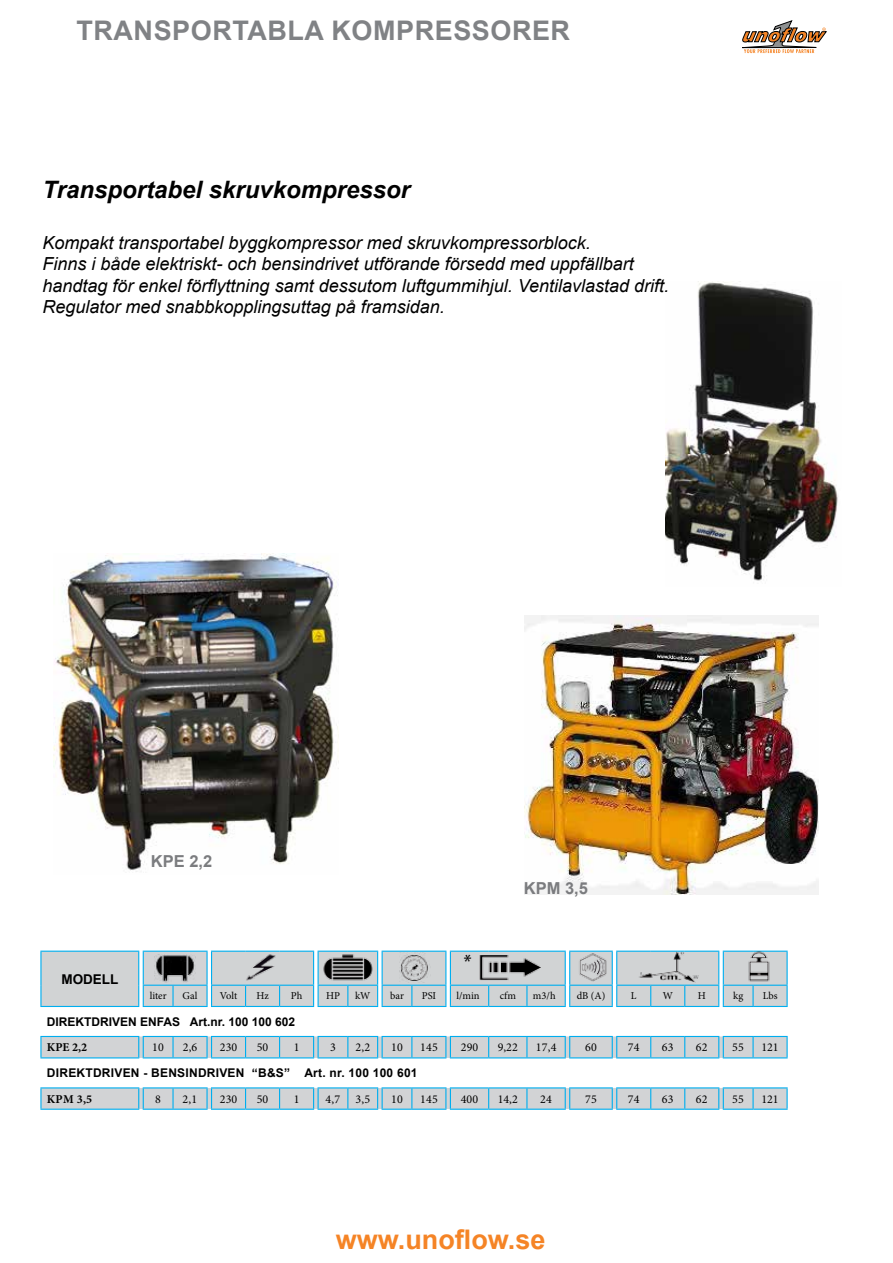
<style>
.page{position:relative;width:893px;height:1263px;background:#fff}
.page>*{position:absolute;margin:0;border:0;box-sizing:border-box;transform-origin:0 0}
.t1{font:700 27px "Arial";letter-spacing:.02em;color:#808285}
.t2{font:700 27px "Arial";color:#f58426}
.t3{font:italic 700 24px "Arial";color:#000}
.t4{font:italic condensed 21px "Myriad Pro";color:#000}
.t5{font:italic 18px/21.6px "Arial";color:#000}
.t6{font:700 16.5px "Arial";color:#7b7c7f}
.t7{font:700 13.5px "Arial";color:#000}
.t8{font:12px "Minion Pro";letter-spacing:.02em;color:#000}
.t9{font:700 12px "Arial";letter-spacing:.02em;color:#000}
.t10{font:700 12px "Arial";color:#000}
.t11{font:700 12px "Minion Pro";letter-spacing:.01em;color:#000}
.t12{font:10.5px "Minion Pro";color:#000}
</style>
<div class="page">
<hr style="left:40px;top:951px;width:99px;height:1px;background:#00aeef">
<hr style="left:40px;top:952px;width:2px;height:33px;background:#00aeef">
<hr style="left:40px;top:985px;width:2px;height:21px;background:#00aeef">
<hr style="left:753px;top:951px;width:35px;height:1px;background:#00aeef">
<hr style="left:786px;top:952px;width:2px;height:33px;background:#00aeef">
<hr style="left:40px;top:1006px;width:99px;height:1px;background:#00aeef">
<hr style="left:753px;top:985px;width:35px;height:1px;background:#00aeef">
<hr style="left:786px;top:986px;width:2px;height:20px;background:#00aeef">
<hr style="left:753px;top:1006px;width:35px;height:1px;background:#00aeef">
<hr style="left:40px;top:1109px;width:99px;height:1px;background:#00aeef">
<hr style="left:754px;top:1109px;width:34px;height:1px;background:#00aeef">
<hr style="left:40px;top:1087px;width:99px;height:1px;background:#00aeef">
<hr style="left:40px;top:1088px;width:2px;height:21px;background:#00aeef">
<hr style="left:753px;top:1087px;width:35px;height:1px;background:#00aeef">
<hr style="left:786px;top:1088px;width:2px;height:21px;background:#00aeef">
<hr style="left:40px;top:1036px;width:99px;height:1px;background:#00aeef">
<hr style="left:40px;top:1037px;width:2px;height:20px;background:#00aeef">
<hr style="left:40px;top:1057px;width:99px;height:1px;background:#00aeef">
<hr style="left:753px;top:1036px;width:35px;height:1px;background:#00aeef">
<hr style="left:786px;top:1037px;width:2px;height:20px;background:#00aeef">
<hr style="left:753px;top:1057px;width:35px;height:1px;background:#00aeef">
<svg style="left:41px;top:951px;width:746px;height:159px"></svg>
<img style="left:220px;top:951px;width:91px;height:33px">
<img style="left:322px;top:951px;width:52px;height:35px">
<img style="left:400px;top:952px;width:30px;height:31px">
<img style="left:730px;top:950px;width:57px;height:33px">
<img style="left:155px;top:955px;width:41px;height:27px">
<img style="left:571px;top:950px;width:39px;height:34px">
<img style="left:631px;top:951px;width:82px;height:32px">
<img style="left:478px;top:953px;width:63px;height:28px">
<img style="left:54px;top:553px;width:285px;height:319px">
<img style="left:665px;top:281px;width:173px;height:300px">
<svg style="left:742px;top:20px;width:85px;height:33px"></svg>
<img style="left:525px;top:616px;width:294px;height:279px">
<h1 class="t1" style="left:77px;top:11px;width:495px">TRANSPORTABLA KOMPRESSORER</h1>
<h2 class="t3" style="left:43px;top:174px;width:369px">Transportabel skruvkompressor</h2>
<p class="t5" style="left:43px;top:232px;width:628px">Kompakt transportabel byggkompressor med skruvkompressorblock.<br>Finns i både elektriskt- och bensindrivet utförande försedd med uppfällbart handtag för enkel förflyttning samt dessutom luftgummihjul. Ventilavlastad drift.<br>Regulator med snabbkopplingsuttag på framsidan.</p>
<p class="t6" style="left:151px;top:849px;width:63px">KPE 2,2</p>
<p class="t7" style="left:61px;top:969px;width:58px">MODELL</p>
<p class="t4" style="left:463px;top:950px;width:9px">*</p>
<p class="t6" style="left:524px;top:877px;width:66px">KPM 3,5</p>
<p class="t12" style="left:150px;top:988px;width:18px">liter</p>
<p class="t12" style="left:183px;top:988px;width:16px">Gal</p>
<p class="t12" style="left:220px;top:988px;width:19px">Volt</p>
<p class="t12" style="left:256px;top:988px;width:14px">Hz</p>
<p class="t12" style="left:291px;top:988px;width:13px">Ph</p>
<p class="t12" style="left:326px;top:988px;width:15px">HP</p>
<p class="t12" style="left:355px;top:988px;width:17px">kW</p>
<p class="t12" style="left:390px;top:988px;width:15px">bar</p>
<p class="t12" style="left:422px;top:988px;width:16px">PSI</p>
<p class="t12" style="left:456px;top:988px;width:25px">l/min</p>
<p class="t12" style="left:500px;top:988px;width:18px">cfm</p>
<p class="t12" style="left:533px;top:988px;width:24px">m3/h</p>
<p class="t12" style="left:577px;top:988px;width:30px">dB (A)</p>
<p class="t12" style="left:631px;top:988px;width:7px">L</p>
<p class="t12" style="left:663px;top:988px;width:12px">W</p>
<p class="t12" style="left:698px;top:988px;width:10px">H</p>
<p class="t12" style="left:733px;top:988px;width:12px">kg</p>
<p class="t12" style="left:763px;top:988px;width:16px">Lbs</p>
<p class="t10" style="left:47px;top:1013px;width:250px">DIREKTDRIVEN ENFAS Art.nr. 100 100 602</p>
<p class="t11" style="left:47px;top:1039px;width:42px">KPE 2,2</p>
<p class="t8" style="left:152px;top:1039px;width:13px">10</p>
<p class="t8" style="left:183px;top:1039px;width:16px">2,6</p>
<p class="t8" style="left:220px;top:1039px;width:19px">230</p>
<p class="t8" style="left:257px;top:1039px;width:13px">50</p>
<p class="t8" style="left:294px;top:1039px;width:7px">1</p>
<p class="t8" style="left:330px;top:1039px;width:7px">3</p>
<p class="t8" style="left:355px;top:1039px;width:16px">2,2</p>
<p class="t8" style="left:391px;top:1039px;width:13px">10</p>
<p class="t8" style="left:420px;top:1039px;width:19px">145</p>
<p class="t8" style="left:461px;top:1039px;width:19px">290</p>
<p class="t8" style="left:498px;top:1039px;width:22px">9,22</p>
<p class="t8" style="left:536px;top:1039px;width:22px">17,4</p>
<p class="t8" style="left:585px;top:1039px;width:13px">60</p>
<p class="t8" style="left:628px;top:1039px;width:13px">74</p>
<p class="t8" style="left:662px;top:1039px;width:13px">63</p>
<p class="t8" style="left:696px;top:1039px;width:13px">62</p>
<p class="t8" style="left:732px;top:1039px;width:13px">55</p>
<p class="t8" style="left:761px;top:1039px;width:19px">121</p>
<p class="t9" style="left:47px;top:1064px;width:372px">DIREKTDRIVEN - BENSINDRIVEN “B&amp;S” Art. nr. 100 100 601</p>
<p class="t11" style="left:47px;top:1090px;width:47px">KPM 3,5</p>
<p class="t8" style="left:155px;top:1091px;width:7px">8</p>
<p class="t8" style="left:183px;top:1091px;width:16px">2,1</p>
<p class="t8" style="left:220px;top:1091px;width:19px">230</p>
<p class="t8" style="left:257px;top:1091px;width:13px">50</p>
<p class="t8" style="left:294px;top:1091px;width:7px">1</p>
<p class="t8" style="left:326px;top:1091px;width:16px">4,7</p>
<p class="t8" style="left:355px;top:1091px;width:16px">3,5</p>
<p class="t8" style="left:391px;top:1091px;width:13px">10</p>
<p class="t8" style="left:420px;top:1091px;width:19px">145</p>
<p class="t8" style="left:461px;top:1091px;width:19px">400</p>
<p class="t8" style="left:498px;top:1091px;width:22px">14,2</p>
<p class="t8" style="left:540px;top:1091px;width:13px">24</p>
<p class="t8" style="left:585px;top:1091px;width:13px">75</p>
<p class="t8" style="left:628px;top:1091px;width:13px">74</p>
<p class="t8" style="left:662px;top:1091px;width:13px">63</p>
<p class="t8" style="left:696px;top:1091px;width:13px">62</p>
<p class="t8" style="left:732px;top:1091px;width:13px">55</p>
<p class="t8" style="left:761px;top:1091px;width:19px">121</p>
<h1 class="t2" style="left:336px;top:1220px;width:211px">www.unoflow.se</h1>
</div>
